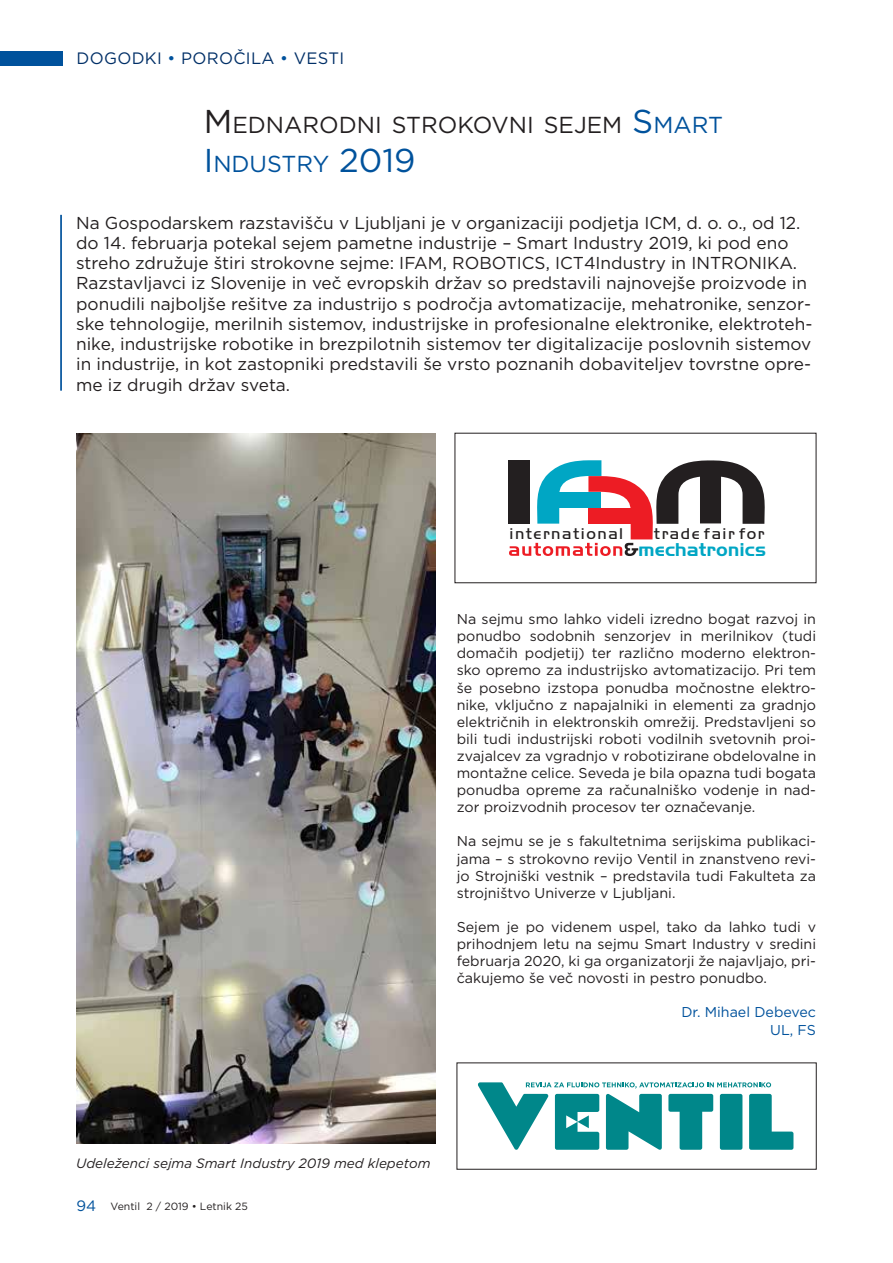
<style>
.page{position:relative;width:893px;height:1263px;background:#fff}
.page>*{position:absolute;margin:0;border:0;box-sizing:border-box;transform-origin:0 0}
.t1{font:23.1px/39.6px "Gotham";color:#231f20}
.t2{font:700 19.35px "Handel Got D";color:#00a6c4;scale:1.04 1}
.t3{font:17.25px/20.2px "Gotham";color:#231f20}
.t4{font:16.5px "Gotham";letter-spacing:.02em;color:#002f67}
.t5{font:16.2px "Handel Got D Ligh";letter-spacing:.09em;color:#231f20;scale:1.04 1}
.t6{font:14.25px/17.1px "Gotham";color:#231f20;text-align:justify}
.t7{font:14.25px/17.1px "Gotham";color:#00529c;text-align:right}
.t8{font:italic 13.5px "Gotham";color:#231f20}
.t9{font:10.5px "Gotham";color:#231f20}
.s1{color:#00529c}
.s2{font-size:33px}
.s3{font-size:33px;color:#00529c}
.s4{font-size:15px;color:#00529c}
</style>
<div class="page">
<div style="left:0;top:51px;width:62px;height:14px;background:#00529c"></div>
<img style="left:76px;top:433px;width:359px;height:711px">
<svg style="left:509px;top:460px;width:256px;height:96px"></svg>
<hr style="left:60px;top:215px;width:2px;height:176px;background:#00529c">
<svg style="left:478px;top:1082px;width:315px;height:68px"></svg>
<p class="t4" style="left:77px;top:48px;width:269px">DOGODKI <span class="s1">•</span> POROČILA <span class="s1">•</span> VESTI</p>
<h1 class="t1" style="left:204px;top:104px;width:521px"><span class="s2">M</span>EDNARODNI STROKOVNI SEJEM <span class="s3">S</span><span class="s1">MART<br></span><span class="s3">I</span> <span class="s1">NDUSTRY</span> <span class="s3">2019</span></h1>
<p class="t3" style="left:76px;top:212px;width:738px">Na Gospodarskem razstavišču v Ljubljani je v organizaciji podjetja ICM, d. o. o., od 12. do 14. februarja potekal sejem pametne industrije – Smart Industry 2019, ki pod eno streho združuje štiri strokovne sejme: IFAM, ROBOTICS, ICT4Industry in INTRONIKA.<br>Razstavljavci iz Slovenije in več evropskih držav so predstavili najnovejše proizvode in ponudili najboljše rešitve za industrijo s področja avtomatizacije, mehatronike, senzor&shy;ske tehnologije, merilnih sistemov, industrijske in profesionalne elektronike, elektroteh&shy;nike, industrijske robotike in brezpilotnih sistemov ter digitalizacije poslovnih sistemov in industrije, in kot zastopniki predstavili še vrsto poznanih dobaviteljev tovrstne opre&shy;me iz drugih držav sveta.</p>
<p class="t5" style="left:509px;top:525px;width:111px">international</p>
<p class="t5" style="left:654px;top:525px;width:108px">trade fair for</p>
<h2 class="t2" style="left:638px;top:538px;width:125px">mechatronics</h2>
<p class="t6" style="left:457px;top:610px;width:361px">Na sejmu smo lahko videli izredno bogat razvoj in ponudbo sodobnih senzorjev in merilnikov (tudi domačih podjetij) ter različno moderno elektron&shy;sko opremo za industrijsko avtomatizacijo. Pri tem še posebno izstopa ponudba močnostne elektro&shy;nike, vključno z napajalniki in elementi za gradnjo električnih in elektronskih omrežij. Predstavljeni so bili tudi industrijski roboti vodilnih svetovnih proi&shy;zvajalcev za vgradnjo v robotizirane obdelovalne in montažne celice. Seveda je bila opazna tudi bogata ponudba opreme za računalniško vodenje in nad&shy;zor proizvodnih procesov ter označevanje.</p>
<p class="t6" style="left:457px;top:832px;width:361px">Na sejmu se je s fakultetnima serijskima publikaci&shy;jama – s strokovno revijo Ventil in znanstveno revi&shy;jo Strojniški vestnik – predstavila tudi Fakulteta za strojništvo Univerze v Ljubljani.</p>
<p class="t6" style="left:457px;top:918px;width:361px">Sejem je po videnem uspel, tako da lahko tudi v prihodnjem letu na sejmu Smart Industry v sredini februarja 2020, ki ga organizatorji že najavljajo, pri&shy;čakujemo še več novosti in pestro ponudbo.</p>
<p class="t7" style="left:681px;top:1003px;width:136px">Dr. Mihael Debevec<br>UL, FS</p>
<p class="t8" style="left:76px;top:1154px;width:356px">Udeleženci sejma Smart Industry 2019 med klepetom</p>
<p class="t9" style="left:77px;top:1199px;width:173px"><span class="s4">94</span> Ventil 2 / 2019 • Letnik 25</p>
</div>
